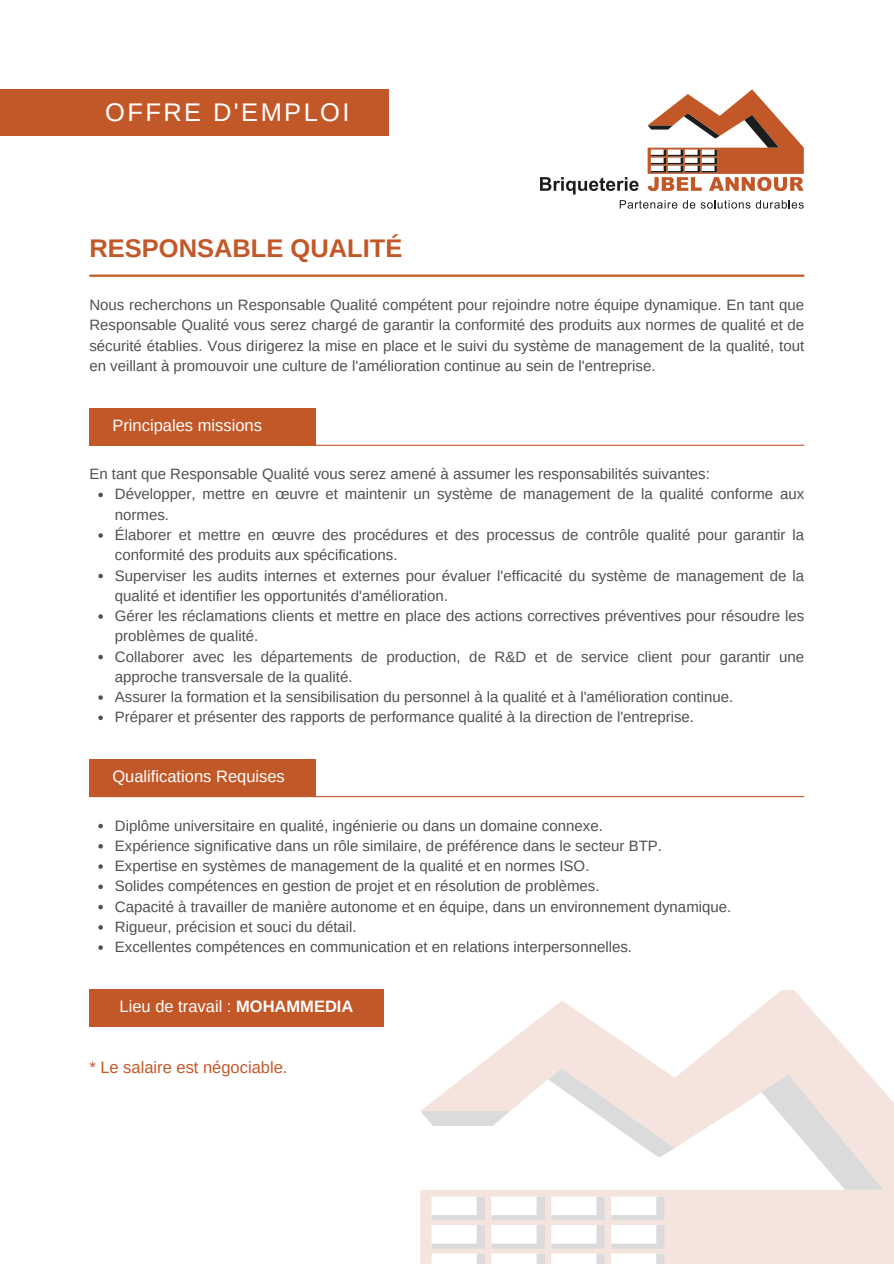
<style>
.page{position:relative;width:894px;height:1264px;background:#fff}
.page>*{position:absolute;margin:0;border:0;box-sizing:border-box;transform-origin:0 0}
.t1{font:700 25.5px "Arimo";color:#c25828}
.t2{font:25.5px "Arimo";letter-spacing:.095em;color:#fff}
.t3{font:16.5px "Arimo";color:#fff}
.t4{font:16.5px "Arimo";color:#c25828}
.t5{font:15px/20.2px "Arimo";color:#505050}
.s1{font-weight:700}
</style>
<div class="page">
<svg style="left:420px;top:990px;width:473px;height:273px;fill:#f5e4dd"></svg>
<svg style="left:431px;top:1196px;width:54px;height:67px"></svg>
<svg style="left:491px;top:1196px;width:54px;height:67px"></svg>
<svg style="left:551px;top:1196px;width:53px;height:67px"></svg>
<svg style="left:611px;top:1196px;width:53px;height:67px"></svg>
<svg style="left:761px;top:1074px;width:122px;height:115px"></svg>
<svg style="left:647px;top:89px;width:156px;height:102px"></svg>
<svg style="left:540px;top:177px;width:98px;height:17px"></svg>
<svg style="left:619px;top:200px;width:184px;height:9px"></svg>
<div style="left:0;top:89px;width:388px;height:47px;background:#c25828"></div>
<hr style="left:89px;top:274px;width:715px;height:3px;background:#c25828">
<svg style="left:98px;top:492px;width:5px;height:5px"></svg>
<svg style="left:98px;top:533px;width:5px;height:4px"></svg>
<svg style="left:98px;top:573px;width:5px;height:5px"></svg>
<svg style="left:98px;top:614px;width:5px;height:4px"></svg>
<svg style="left:98px;top:654px;width:5px;height:5px"></svg>
<svg style="left:98px;top:695px;width:5px;height:4px"></svg>
<svg style="left:98px;top:715px;width:5px;height:5px"></svg>
<svg style="left:98px;top:823px;width:5px;height:5px"></svg>
<svg style="left:98px;top:844px;width:5px;height:4px"></svg>
<svg style="left:98px;top:864px;width:5px;height:4px"></svg>
<svg style="left:98px;top:884px;width:5px;height:5px"></svg>
<svg style="left:98px;top:904px;width:5px;height:5px"></svg>
<svg style="left:98px;top:925px;width:5px;height:4px"></svg>
<svg style="left:98px;top:945px;width:5px;height:4px"></svg>
<hr style="left:89px;top:444px;width:715px;height:2px;background:#c25828">
<div style="left:89px;top:408px;width:226px;height:37px;background:#c25828"></div>
<hr style="left:89px;top:796px;width:715px;height:1px;background:#c25828">
<div style="left:89px;top:759px;width:226px;height:37px;background:#c25828"></div>
<div style="left:89px;top:988px;width:294px;height:38px;background:#c25828"></div>
<h2 class="t2" style="left:105px;top:98px;width:246px">OFFRE D'EMPLOI</h2>
<p class="t1" style="left:89px;top:234px;width:314px">RESPONSABLE QUALITÉ</p>
<h1 class="t5" style="left:89px;top:295px;width:716px;text-align:justify">Nous recherchons un Responsable Qualité compétent pour rejoindre notre équipe dynamique. En tant que Responsable Qualité vous serez chargé de garantir la conformité des produits aux normes de qualité et de sécurité établies. Vous dirigerez la mise en place et le suivi du système de management de la qualité, tout en veillant à promouvoir une culture de l'amélioration continue au sein de l'entreprise.</h1>
<p class="t3" style="left:112px;top:416px;width:151px">PPriciciales misisisins</p>
<p class="t3" style="left:123px;top:416px;width:99px">rinnppales m</p>
<p class="t3" style="left:235px;top:416px;width:38px">oons</p>
<p class="t5" style="left:89px;top:464px;width:622px">En tant que Responsable Qualité vous serez amené à assumer les responsabilités suivantes:</p>
<p class="t5" style="left:115px;top:484px;width:690px">Développer, mettre en œuvre et maintenir un système de management de la qualité conforme aux normes.</p>
<p class="t5" style="left:115px;top:524px;width:690px">Élaborer et mettre en œuvre des procédures et des processus de contrôle qualité pour garantir la conformité des produits aux spécifications.</p>
<p class="t5" style="left:115px;top:565px;width:690px">Superviser les audits internes et externes pour évaluer l'efficacité du système de management de la qualité et identifier les opportunités d'amélioration.</p>
<p class="t5" style="left:115px;top:605px;width:690px">Gérer les réclamations clients et mettre en place des actions correctives préventives pour résoudre les problèmes de qualité.</p>
<p class="t5" style="left:115px;top:646px;width:690px">Collaborer avec les départements de production, de R&amp;D et de service client pour garantir une approche transversale de la qualité.</p>
<p class="t5" style="left:115px;top:686px;width:619px">Assurer la formation et la sensibilisation du personnel à la qualité et à l'amélioration continue.</p>
<p class="t5" style="left:115px;top:707px;width:580px">Préparer et présenter des rapports de performance qualité à la direction de l'entreprise.</p>
<p class="t3" style="left:112px;top:767px;width:174px">Qualifications Requises</p>
<p class="t5" style="left:115px;top:815px;width:489px">Diplôme universitaire en qualité, ingénierie ou dans un domaine connexe.</p>
<p class="t5" style="left:115px;top:835px;width:548px">Expérience significative dans un rôle similaire, de préférence dans le secteur BTP.</p>
<p class="t5" style="left:115px;top:855px;width:476px">Expertise en systèmes de management de la qualité et en normes ISO.</p>
<p class="t5" style="left:115px;top:876px;width:486px">Solides compétences en gestion de projet et en résolution de problèmes.</p>
<p class="t5" style="left:115px;top:896px;width:617px">Capacité à travailler de manière autonome et en équipe, dans un environnement dynamique.</p>
<p class="t5" style="left:115px;top:916px;width:243px">Rigueur, précision et souci du détail.</p>
<p class="t5" style="left:115px;top:936px;width:518px">Excellentes compétences en communication et en relations interpersonnelles.</p>
<p class="t3" style="left:120px;top:997px;width:235px">Lieu de travail : <span class="s1">MOHAMMEDIA</span></p>
<p class="t4" style="left:89px;top:1058px;width:199px">* Le salaire est négociable.</p>
</div>
